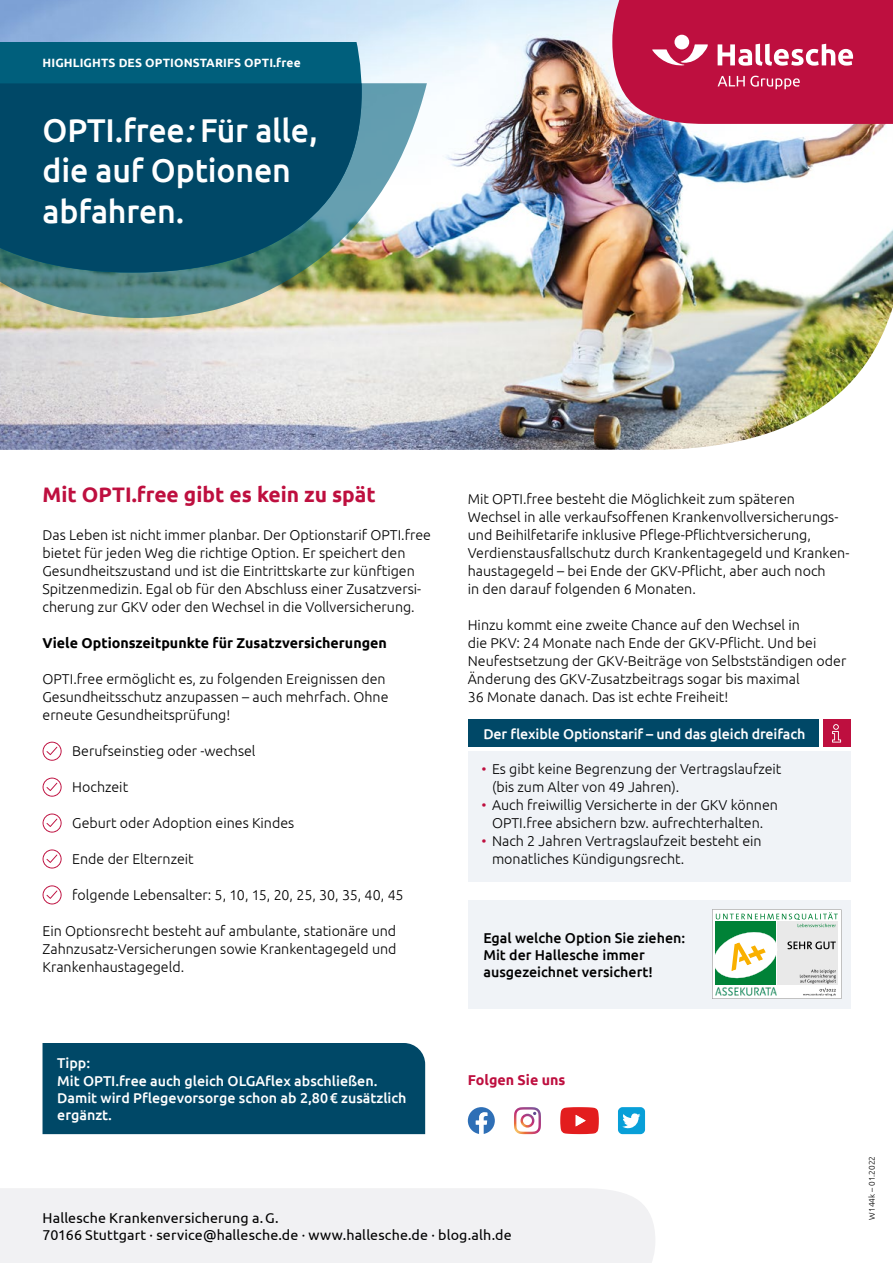
<style>
.page{position:relative;width:893px;height:1263px;background:#fff}
.page>*{position:absolute;margin:0;border:0;box-sizing:border-box;transform-origin:0 0}
.t1{font:500 33px/40.5px "Ubuntu";letter-spacing:-.005em;color:#fff}
.t2{font:700 21px "Ubuntu";color:#be0f3f}
.t3{font:300 14.25px/18px "Ubuntu";color:#000}
.t4{font:500 14.25px/17.1px "Ubuntu";color:#fff}
.t5{font:14.25px/17.1px "Ubuntu";letter-spacing:.01em;color:#000}
.t6{font:500 14.25px/17.1px "Ubuntu";color:#000}
.t7{font:700 14.25px "Ubuntu";color:#000}
.t8{font:700 14.25px "Ubuntu";color:#be0f3f}
.t9{font:700 12px "Ubuntu";letter-spacing:.01em;color:#fff}
.t10{font:300 8.25px "Ubuntu";color:#000}
.s1{font-style:italic}
.s2{color:#be0f3f}
</style>
<div class="page">
<img style="left:0;top:0;width:893px;height:450px">
<svg style="left:612px;top:0;width:281px;height:124px;background:#c2244f"></svg>
<div style="left:0;top:43px;width:362px;height:40px;background:#005f7c"></div>
<img style="left:0;top:83px;width:427px;height:235px">
<svg style="left:0;top:83px;width:362px;height:189px;background:#0a4f69"></svg>
<div style="left:468px;top:751px;width:382px;height:130px;background:#f0f3f7"></div>
<div style="left:468px;top:900px;width:382px;height:108px;background:#f0f3f7"></div>
<div style="left:43px;top:1043px;width:382px;height:91px;background:#004867"></div>
<div style="left:468px;top:719px;width:350px;height:28px;background:#004867"></div>
<svg style="left:712px;top:909px;width:129px;height:90px"></svg>
<div style="left:0;top:1188px;width:655px;height:75px;background:#f1f1f3"></div>
<svg style="left:468px;top:1107px;width:27px;height:27px"></svg>
<svg style="left:618px;top:1107px;width:27px;height:27px"></svg>
<svg style="left:560px;top:1107px;width:39px;height:27px"></svg>
<svg style="left:514px;top:1107px;width:27px;height:27px"></svg>
<svg style="left:43px;top:742px;width:19px;height:19px"></svg>
<svg style="left:43px;top:778px;width:19px;height:19px"></svg>
<svg style="left:43px;top:813px;width:19px;height:19px"></svg>
<svg style="left:43px;top:849px;width:19px;height:19px"></svg>
<svg style="left:43px;top:885px;width:19px;height:19px"></svg>
<div style="left:823px;top:719px;width:27px;height:28px;background:#be0f3f"></div>
<svg style="left:832px;top:724px;width:9px;height:18px"></svg>
<p class="t9" style="left:43px;top:55px;width:260px">HIGHLIGHTS DES OPTIONSTARIFS OPTI.free</p>
<h1 class="t1" style="left:43px;top:108px;width:277px">OPTI.free<span class="s1">:</span> Für alle, die auf Optionen abfahren.</h1>
<h2 class="t2" style="left:43px;top:482px;width:335px">Mit OPTI.free gibt es kein zu spät</h2>
<p class="t3" style="left:43px;top:526px;width:390px">Das Leben ist nicht immer planbar. Der Optionstarif OPTI.free bietet für jeden Weg die richtige Option. Er speichert den Gesundheitszustand und ist die Eintrittskarte zur künftigen Spitzenmedizin. Egal ob für den Abschluss einer Zusatzversi&shy;cherung zur GKV oder den Wechsel in die Vollversicherung.</p>
<p class="t7" style="left:43px;top:634px;width:346px">Viele Optionszeitpunkte für Zusatzversicherungen</p>
<p class="t3" style="left:43px;top:670px;width:347px">OPTI.free ermöglicht es, zu folgenden Ereignissen den<br>Gesundheitsschutz anzupassen – auch mehrfach. Ohne erneute Gesundheitsprüfung!</p>
<p class="t3" style="left:72px;top:742px;width:185px">Berufseinstieg oder -wechsel</p>
<p class="t3" style="left:72px;top:778px;width:57px">Hochzeit</p>
<p class="t3" style="left:72px;top:814px;width:223px">Geburt oder Adoption eines Kindes</p>
<p class="t3" style="left:72px;top:850px;width:123px">Ende der Elternzeit</p>
<p class="t3" style="left:72px;top:886px;width:333px">folgende Lebensalter: 5, 10, 15, 20, 25, 30, 35, 40, 45</p>
<p class="t3" style="left:43px;top:922px;width:356px;text-align:justify">Ein Optionsrecht besteht auf ambulante, stationäre und Zahnzusatz-Versicherungen sowie Krankentagegeld und Krankenhaustagegeld.</p>
<p class="t3" style="left:468px;top:490px;width:383px">Mit OPTI.free besteht die Möglichkeit zum späteren Wechsel in alle verkaufsoffenen Krankenvollversicherungs&shy;und Beihilfetarife inklusive Pflege-Pflichtversicherung, Verdienstausfallschutz durch Krankentagegeld und Kranken&shy;haustagegeld – bei Ende der GKV-Pflicht, aber auch noch<br>in den darauf folgenden 6 Monaten.</p>
<p class="t3" style="left:468px;top:616px;width:380px">Hinzu kommt eine zweite Chance auf den Wechsel in<br>die PKV: 24 Monate nach Ende der GKV-Pflicht. Und bei Neufestsetzung der GKV-Beiträge von Selbstständigen oder Änderung des GKV-Zusatzbeitrags sogar bis maximal<br>36 Monate danach. Das ist echte Freiheit!</p>
<p class="t4" style="left:483px;top:725px;width:323px">Der flexible Optionstarif – und das gleich dreifach</p>
<p class="t3" style="left:492px;top:760px;width:291px;text-indent:-11px"><span class="s2">•</span> Es gibt keine Begrenzung der Vertragslaufzeit (bis zum Alter von 49 Jahren).</p>
<p class="t3" style="left:481px;top:796px;width:298px;text-align:center"><span class="s2">•</span> Auch freiwillig Versicherte in der GKV können<br>OPTI.free absichern bzw. aufrechterhalten.</p>
<p class="t3" style="left:492px;top:832px;width:271px;text-indent:-11px"><span class="s2">•</span> Nach 2 Jahren Vertragslaufzeit besteht ein monatliches Kündigungsrecht.</p>
<p class="t6" style="left:483px;top:928px;width:203px">Egal welche Option Sie ziehen:<br>Mit der Hallesche immer ausgezeichnet versichert!</p>
<p class="t4" style="left:57px;top:1054px;width:351px">Tipp:<br>Mit OPTI.free auch gleich OLGAflex abschließen.<br>Damit wird Pflegevorsorge schon ab 2,80€ zusätzlich ergänzt.</p>
<p class="t8" style="left:468px;top:1072px;width:99px">Folgen Sie uns</p>
<p class="t5" style="left:43px;top:1208px;width:471px">Hallesche Krankenversicherung a.G.<br>70166 Stuttgart · service@hallesche.de · www.hallesche.de · blog.alh.de</p>
<p class="t10" style="left:867px;top:1220px;width:66px;rotate:-90deg">W144k – 01.2022</p>
</div>
